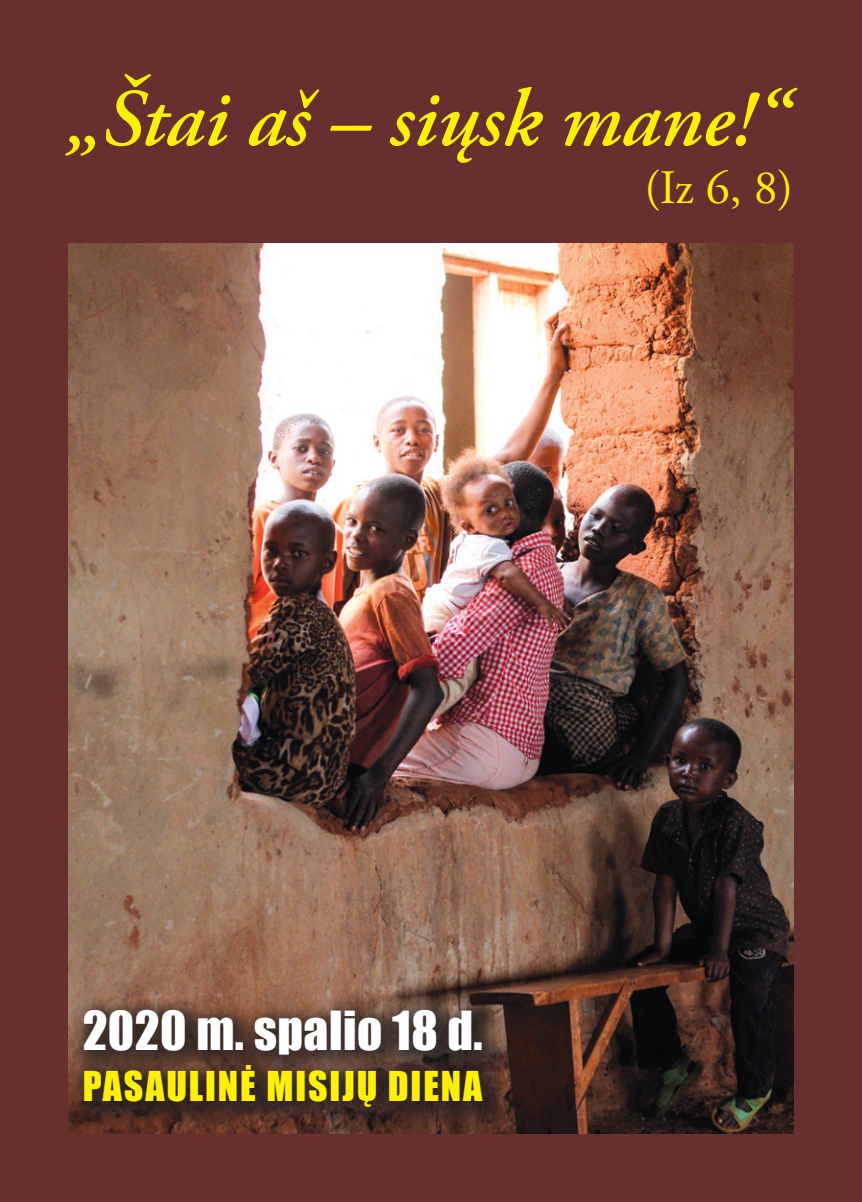
<style>
.page{position:relative;width:862px;height:1202px;background:#672f2f}
.page>*{position:absolute;margin:0;border:0;box-sizing:border-box;transform-origin:0 0}
.t1{font:italic 600 81.2px "Adobe Garamond Pro";color:#fff101}
.t2{font:49.2px "Impact";letter-spacing:.01em;color:#fff}
.t3{font:48px "Adobe Garamond Pro";color:#fff101}
.t4{font:37.6px "Impact";letter-spacing:.05em;color:#fff101}
</style>
<div class="page">
<img style="left:68px;top:243px;width:726px;height:891px">
<div style="left:66px;top:993px;width:566px;height:209px;background:#231f20;opacity:.75"></div>
<h1 class="t1" style="left:67px;top:72px;width:722px">„Štai aš – siųsk mane!“</h1>
<p class="t3" style="left:644px;top:158px;width:150px">(Iz 6, 8)</p>
<h2 class="t2" style="left:83px;top:992px;width:401px">2020 M. SPALIO 18 D.</h2>
<p class="t4" style="left:83px;top:1057px;width:401px">PASAULINĖ MISIJŲ DIENA</p>
</div>
